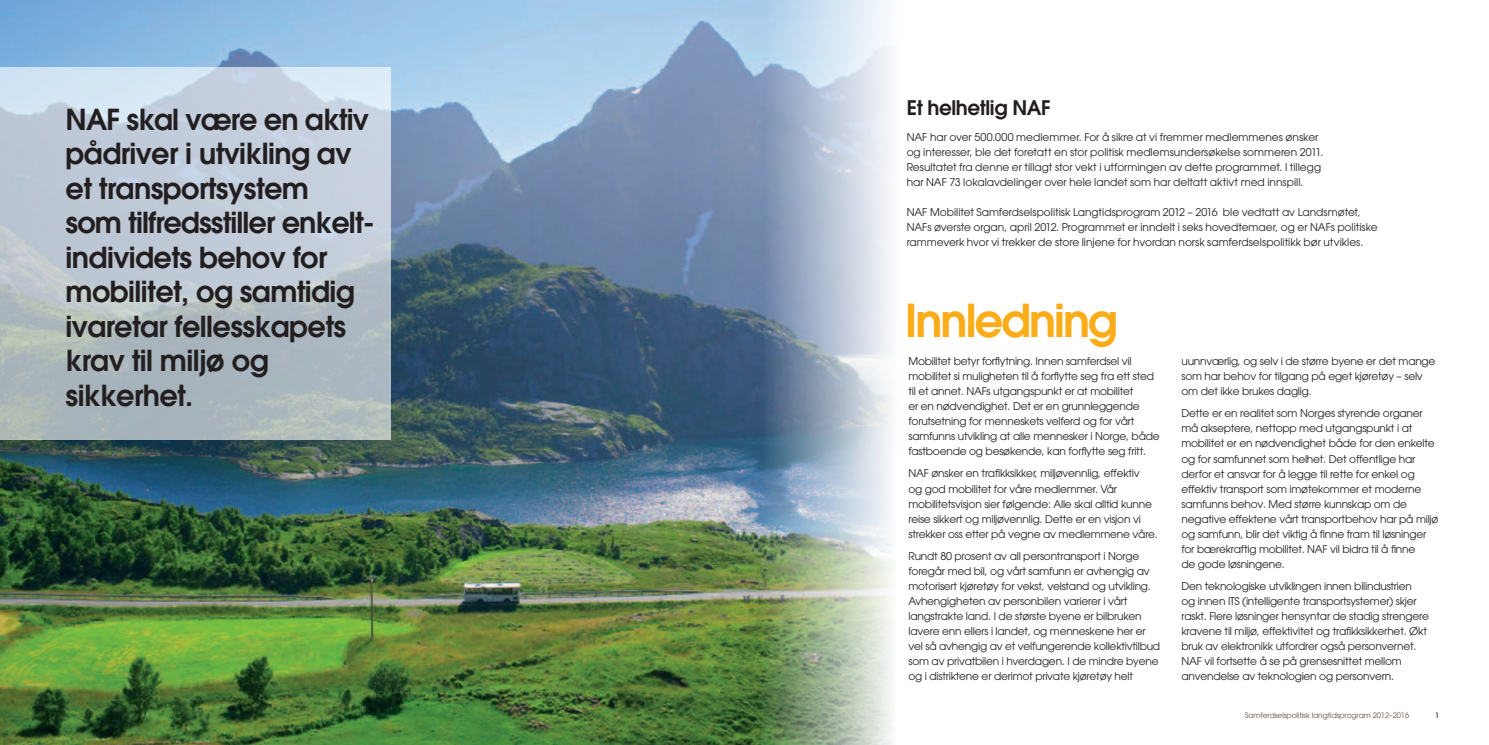
<style>
.page{position:relative;width:1489px;height:745px;background:#fff}
.page>*{position:absolute;margin:0;border:0;box-sizing:border-box;transform-origin:0 0}
.t1{font:600 45px "Avant Garde";letter-spacing:-.045em;color:#faad19}
.t2{font:600 28.75px/34.5px "Avant Garde";letter-spacing:-.02em;color:#231f20}
.t3{font:600 20px "Avant Garde";letter-spacing:-.02em;color:#231f20}
.t4{font:10.62px/15px "Avant Garde";letter-spacing:-.02em;color:#231f20}
.t5{font:10.62px/15px "Avant Garde";color:#231f20}
.t6{font:7.5px "Avant Garde";letter-spacing:-.01em;color:#62503f}
.t7{font:600 7.5px "Avant Garde";color:#62503f}
</style>
<div class="page">
<img style="left:0;top:0;width:745px;height:744px">
<img style="left:745px;top:0;width:147px;height:744px">
<svg style="left:0;top:67px;width:391px;height:372px;background:#bbc6d0"></svg>
<h2 class="t2" style="left:66px;top:101px;width:311px">NAF skal være en aktiv pådriver i utvikling av et transportsystem<br>som tilfredsstiller enkelt&shy;individets behov for mobilitet, og samtidig ivaretar fellesskapets krav til miljø og sikkerhet.</h2>
<h3 class="t3" style="left:906px;top:94px;width:146px">Et helhetlig NAF</h3>
<p class="t5" style="left:906px;top:129px;width:418px">NAF har over 500.000 medlemmer. For å sikre at vi fremmer medlemmenes ønsker og interesser, ble det foretatt en stor politisk medlemsundersøkelse sommeren 2011.<br>Resultatet fra denne er tillagt stor vekt i utformingen av dette programmet. I tillegg har NAF 73 lokalavdelinger over hele landet som har deltatt aktivt med innspill.</p>
<p class="t5" style="left:906px;top:204px;width:472px">NAF Mobilitet Samferdselspolitisk Langtidsprogram 2012 – 2016 ble vedtatt av Landsmøtet,<br>NAFs øverste organ, april 2012. Programmet er inndelt i seks hovedtemaer, og er NAFs politiske rammeverk hvor vi trekker de store linjene for hvordan norsk samferdselspolitikk bør utvikles.</p>
<h1 class="t1" style="left:904px;top:290px;width:214px">Innledning</h1>
<p class="t4" style="left:908px;top:353px;width:253px">Mobilitet betyr forflytning. Innen samferdsel vil mobilitet si muligheten til å forflytte seg fra ett sted til et annet. NAFs utgangspunkt er at mobilitet<br>er en nødvendighet. Det er en grunnleggende forutsetning for menneskets velferd og for vårt samfunns utvikling at alle mennesker i Norge, både fastboende og besøkende, kan forflytte seg fritt.</p>
<p class="t4" style="left:908px;top:466px;width:251px">NAF ønsker en trafikksikker, miljøvennlig, effektiv<br>og god mobilitet for våre medlemmer. Vår mobilitetsvisjon sier følgende: Alle skal alltid kunne reise sikkert og miljøvennlig. Dette er en visjon vi strekker oss etter på vegne av medlemmene våre.</p>
<p class="t4" style="left:908px;top:548px;width:253px">Rundt 80 prosent av all persontransport i Norge foregår med bil, og vårt samfunn er avhengig av motorisert kjøretøy for vekst, velstand og utvikling.<br>Avhengigheten av personbilen varierer i vårt langstrakte land. I de største byene er bilbruken lavere enn ellers i landet, og menneskene her er vel så avhengig av et velfungerende kollektivtilbud som av privatbilen i hverdagen. I de mindre byene og i distriktene er derimot private kjøretøy helt</p>
<p class="t4" style="left:1181px;top:353px;width:255px">uunnværlig, og selv i de større byene er det mange som har behov for tilgang på eget kjøretøy – selv om det ikke brukes daglig.</p>
<p class="t4" style="left:1181px;top:406px;width:258px">Dette er en realitet som Norges styrende organer må akseptere, nettopp med utgangspunkt i at mobilitet er en nødvendighet både for den enkelte og for samfunnet som helhet. Det offentlige har derfor et ansvar for å legge til rette for enkel og effektiv transport som imøtekommer et moderne samfunns behov. Med større kunnskap om de negative effektene vårt transportbehov har på miljø og samfunn, blir det viktig å finne fram til løsninger for bærekraftig mobilitet. NAF vil bidra til å finne<br>de gode løsningene.</p>
<p class="t4" style="left:1181px;top:578px;width:249px">Den teknologiske utviklingen innen bilindustrien<br>og innen ITS (intelligente transportsystemer) skjer raskt. Flere løsninger hensyntar de stadig strengere kravene til miljø, effektivitet og trafikksikkerhet. Økt bruk av elektronikk utfordrer også personvernet.<br>NAF vil fortsette å se på grensesnittet mellom anvendelse av teknologien og personvern.</p>
<p class="t6" style="left:1244px;top:710px;width:166px">Samferdselspolitisk langtidsprogram 2012–2016</p>
<p class="t7" style="left:1434px;top:710px;width:6px">1</p>
</div>
